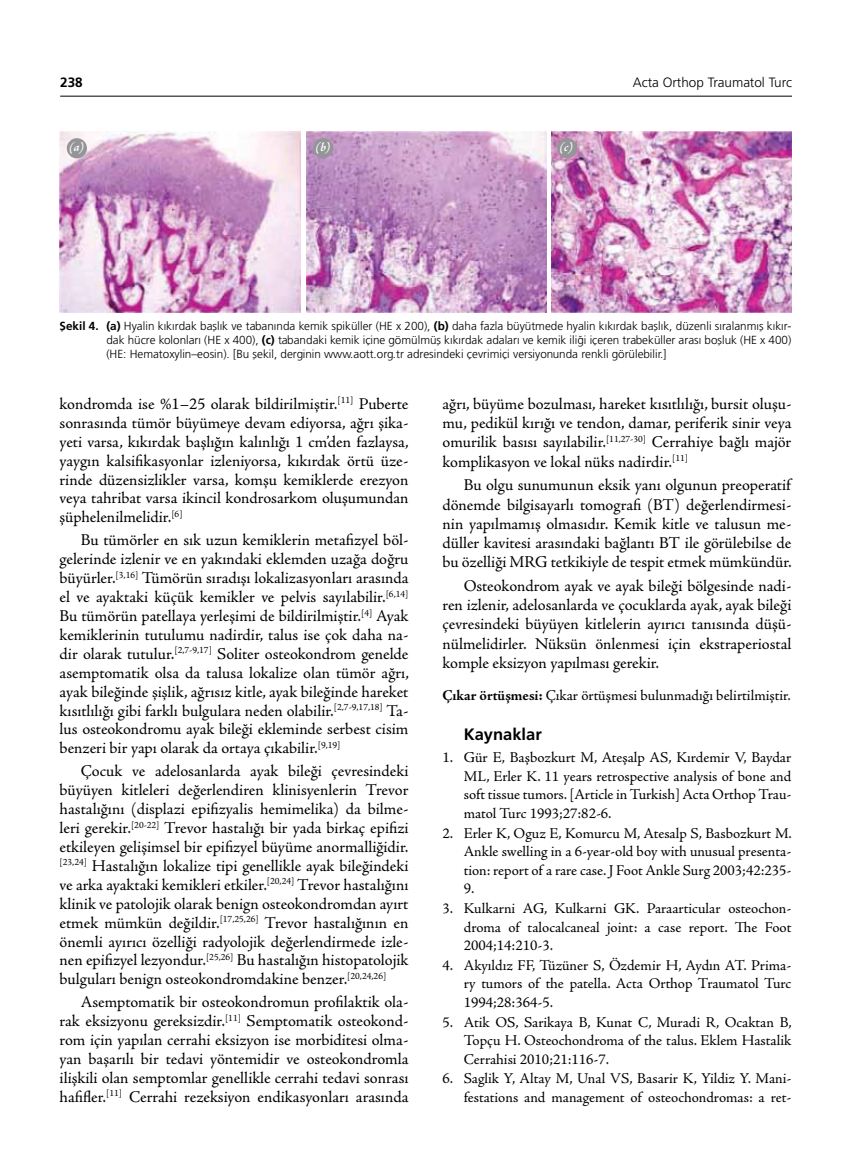
<style>
.page{position:relative;width:851px;height:1170px;background:#fff}
.page>*{position:absolute;margin:0;border:0;box-sizing:border-box;transform-origin:0 0}
.t1{font:16.5px/18.9px "Adobe Jenson Pro";color:#000;text-align:justify}
.t2{font:16.5px "Frutiger Bold Tr";color:#000}
.t3{font:15px/18.5px "Adobe Jenson Pro";letter-spacing:-.005em;color:#000;text-align:justify}
.t4{font:13.5px "Frutiger Light Nr Tr";color:#000}
.t5{font:13.5px "Frutiger Bold Tr";color:#000}
.t6{font:italic 700 12.75px "Adobe Jenson Pro";color:#fff}
.t7{font:11.7px/14.1px "Frutiger Light Nr Tr";color:#000;text-align:justify}
.s1{font-family:"Frutiger Bold Tr"}
.s2{font-weight:700}
</style>
<div class="page">
<hr style="left:60px;top:96px;width:731px;height:1px;background:#000">
<img style="left:60px;top:132px;width:241px;height:181px">
<img style="left:306px;top:132px;width:240px;height:181px">
<img style="left:551px;top:132px;width:240px;height:181px">
<div style="left:67px;top:138px;width:20px;height:20px;background:#939598;border-radius:50%"></div>
<div style="left:313px;top:138px;width:20px;height:20px;background:#939598;border-radius:50%"></div>
<div style="left:557px;top:138px;width:20px;height:20px;background:#939598;border-radius:50%"></div>
<p class="t5" style="left:60px;top:74px;width:24px">238</p>
<p class="t4" style="left:632px;top:74px;width:161px">Acta Orthop Traumatol Turc</p>
<p class="t6" style="left:69px;top:140px;width:18px">(a)</p>
<p class="t6" style="left:315px;top:140px;width:18px">(b)</p>
<p class="t6" style="left:559px;top:140px;width:17px">(c)</p>
<p class="t7" style="left:106px;top:319px;width:686px;text-indent:-47px"><span class="s1">Şekil 4. (a)</span> Hyalin kıkırdak başlık ve tabanında kemik spiküller (HE x 200), <span class="s1">(b)</span> daha fazla büyütmede hyalin kıkırdak başlık, düzenli sıralanmış kıkır&shy;dak hücre kolonları (HE x 400), <span class="s1">(c)</span> tabandaki kemik içine gömülmüş kıkırdak adaları ve kemik iliği içeren trabeküller arası boşluk (HE x 400) (HE: Hematoxylin–eosin). [Bu şekil, derginin www.aott.org.tr adresindeki çevrimiçi versiyonunda renkli görülebilir.]</p>
<p class="t1" style="left:60px;top:394px;width:351px">kondromda ise %1–25 olarak bildirilmiştir.<sup>[11]</sup> Puberte sonrasında tümör büyümeye devam ediyorsa, ağrı şika&shy;yeti varsa, kıkırdak başlığın kalınlığı 1 cm’den fazlaysa, yaygın kalsifikasyonlar izleniyorsa, kıkırdak örtü üze&shy;rinde düzensizlikler varsa, komşu kemiklerde erezyon veya tahribat varsa ikincil kondrosarkom oluşumundan şüphelenilmelidir.<sup>[6]</sup></p>
<p class="t1" style="left:60px;top:531px;width:351px;text-indent:21px">Bu tümörler en sık uzun kemiklerin metafizyel böl&shy;gelerinde izlenir ve en yakındaki eklemden uzağa doğru büyürler.<sup>[3,16]</sup> Tümörün sıradışı lokalizasyonları arasında el ve ayaktaki küçük kemikler ve pelvis sayılabilir.<sup>[6,14] </sup>Bu tümörün patellaya yerleşimi de bildirilmiştir.<sup>[4]</sup> Ayak kemiklerinin tutulumu nadirdir, talus ise çok daha na&shy;dir olarak tutulur.<sup>[2,7-9,17]</sup> Soliter osteokondrom genelde asemptomatik olsa da talusa lokalize olan tümör ağrı, ayak bileğinde şişlik, ağrısız kitle, ayak bileğinde hareket kısıtlılığı gibi farklı bulgulara neden olabilir.<sup>[2,7-9,17,18]</sup> Ta&shy;lus osteokondromu ayak bileği ekleminde serbest cisim benzeri bir yapı olarak da ortaya çıkabilir.<sup>[9,19]</sup></p>
<p class="t1" style="left:60px;top:762px;width:350px;text-indent:21px">Çocuk ve adelosanlarda ayak bileği çevresindeki büyüyen kitleleri değerlendiren klinisyenlerin Trevor hastalığını (displazi epifizyalis hemimelika) da bilme&shy;leri gerekir.<sup>[20-22]</sup> Trevor hastalığı bir yada birkaç epifizi etkileyen gelişimsel bir epifizyel büyüme anormalliğidir. <sup>[23,24]</sup> Hastalığın lokalize tipi genellikle ayak bileğindeki ve arka ayaktaki kemikleri etkiler.<sup>[20,24]</sup> Trevor hastalığını klinik ve patolojik olarak benign osteokondromdan ayırt etmek mümkün değildir.<sup>[17,25,26]</sup> Trevor hastalığının en önemli ayırıcı özelliği radyolojik değerlendirmede izle&shy;nen epifizyel lezyondur.<sup>[25,26]</sup> Bu hastalığın histopatolojik bulguları benign osteokondromdakine benzer.<sup>[20,24,26]</sup></p>
<p class="t1" style="left:60px;top:993px;width:350px;text-indent:21px">Asemptomatik bir osteokondromun profilaktik ola&shy;rak eksizyonu gereksizdir.<sup>[11]</sup> Semptomatik osteokond&shy;rom için yapılan cerrahi eksizyon ise morbiditesi olma&shy;yan başarılı bir tedavi yöntemidir ve osteokondromla ilişkili olan semptomlar genellikle cerrahi tedavi sonrası hafifler.<sup>[11]</sup> Cerrahi rezeksiyon endikasyonları arasında</p>
<p class="t1" style="left:442px;top:394px;width:350px">ağrı, büyüme bozulması, hareket kısıtlılığı, bursit oluşu&shy;mu, pedikül kırığı ve tendon, damar, periferik sinir veya omurilik basısı sayılabilir.<sup>[11,27-30]</sup> Cerrahiye bağlı majör komplikasyon ve lokal nüks nadirdir.<sup>[11]</sup></p>
<p class="t1" style="left:442px;top:476px;width:351px;text-indent:21px">Bu olgu sunumunun eksik yanı olgunun preoperatif dönemde bilgisayarlı tomografi (BT) değerlendirmesi&shy;nin yapılmamış olmasıdır. Kemik kitle ve talusun me&shy;düller kavitesi arasındaki bağlantı BT ile görülebilse de bu özelliği MRG tetkikiyle de tespit etmek mümkündür.</p>
<p class="t1" style="left:442px;top:576px;width:350px;text-indent:21px">Osteokondrom ayak ve ayak bileği bölgesinde nadi&shy;ren izlenir, adelosanlarda ve çocuklarda ayak, ayak bileği çevresindeki büyüyen kitlelerin ayırıcı tanısında düşü&shy;nülmelidirler. Nüksün önlenmesi için ekstraperiostal komple eksizyon yapılması gerekir.</p>
<p class="t3" style="left:442px;top:686px;width:350px"><span class="s2">Çıkar örtüşmesi:</span> Çıkar örtüşmesi bulunmadığı belirtilmiştir.</p>
<p class="t2" style="left:463px;top:724px;width:79px">Kaynaklar</p>
<p class="t3" style="left:463px;top:748px;width:329px;text-indent:-21px">1. Gür E, Başbozkurt M, Ateşalp AS, Kırdemir V, Baydar ML, Erler K. 11 years retrospective analysis of bone and soft tissue tumors. [Article in Turkish] Acta Orthop Trau&shy;matol Turc 1993;27:82-6.</p>
<p class="t3" style="left:463px;top:824px;width:329px;text-indent:-21px">2. Erler K, Oguz E, Komurcu M, Atesalp S, Basbozkurt M.<br>Ankle swelling in a 6-year-old boy with unusual presenta&shy;tion: report of a rare case. J Foot Ankle Surg 2003;42:235- 9.</p>
<p class="t3" style="left:463px;top:899px;width:329px;text-indent:-21px">3. Kulkarni AG, Kulkarni GK. Paraarticular osteochon&shy;droma of talocalcaneal joint: a case report. The Foot 2004;14:210-3.</p>
<p class="t3" style="left:463px;top:956px;width:329px;text-indent:-21px">4. Akyıldız FF, Tüzüner S, Özdemir H, Aydın AT. Prima&shy;ry tumors of the patella. Acta Orthop Traumatol Turc 1994;28:364-5.</p>
<p class="t3" style="left:463px;top:1012px;width:329px;text-indent:-21px">5. Atik OS, Sarikaya B, Kunat C, Muradi R, Ocaktan B, Topçu H. Osteochondroma of the talus. Eklem Hastalik Cerrahisi 2010;21:116-7.</p>
<p class="t3" style="left:442px;top:1069px;width:350px;text-align:right">6. Saglik Y, Altay M, Unal VS, Basarir K, Yildiz Y. Mani&shy;festations and management of osteochondromas: a ret-</p>
</div>
